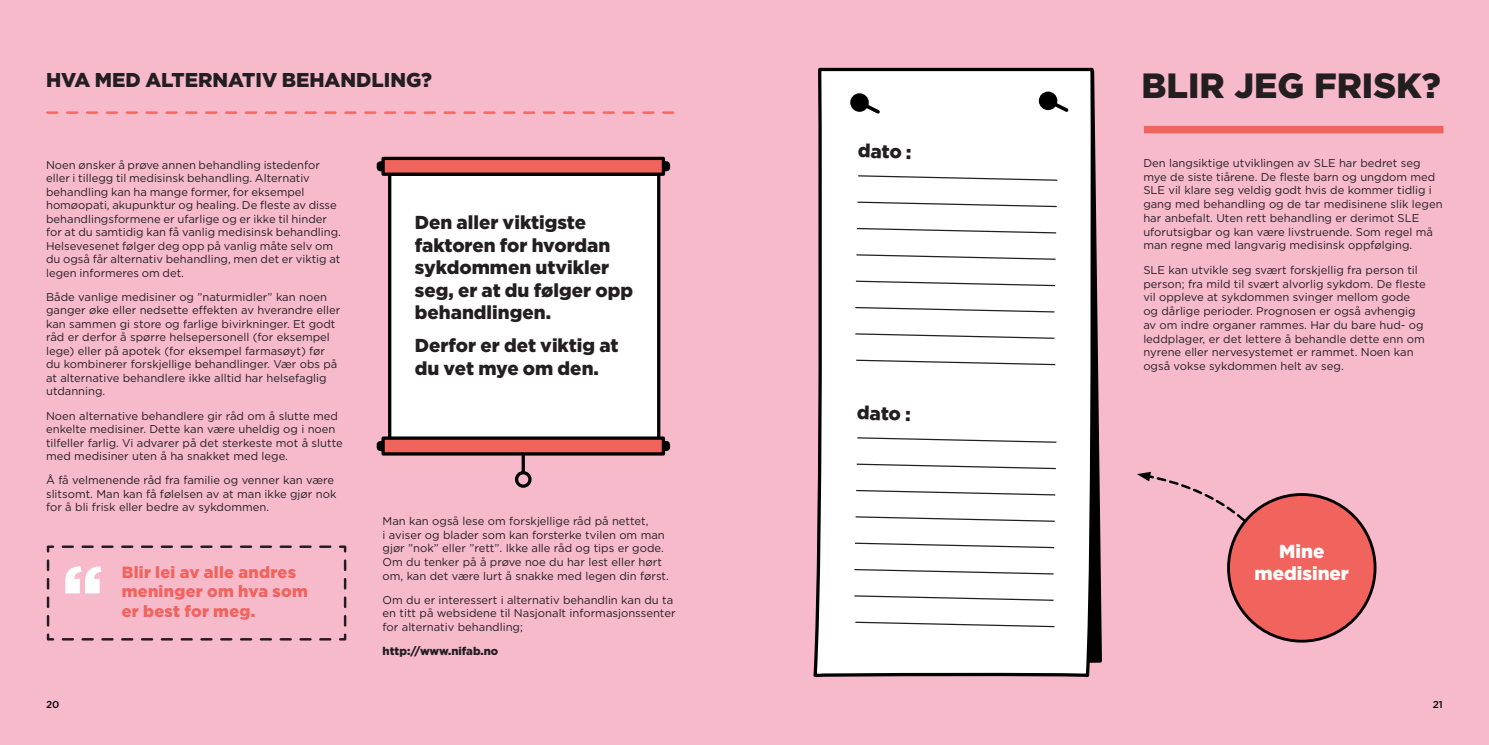
<style>
.page{position:relative;width:1489px;height:745px;background:#fff}
.page>*{position:absolute;margin:0;border:0;box-sizing:border-box;transform-origin:0 0}
.Headline_main{font:900 35px "Gotham";color:#231f20}
.Sub_headline{font:900 20px "Gotham";color:#231f20}
._4_0_0___Labeur_-_8{font:900 18.75px/22.5px "Gotham";color:#231f20}
.Paragraph_Style_1{font:900 18.75px "Gotham";color:#fff}
._4_0_0___Labeur_-_8-2{font:900 16.25px/19.5px "Gotham";letter-spacing:.02em;color:#f1635d}
.Sub_headline-2{font:11.25px/13.8px "Gotham";color:#231f20}
.Body_paragraph{font:11.25px/13.5px "Gotham";color:#231f20}
.Body_paragraph-2{font:900 11.25px "Gotham";color:#231f20}
.t1{font:500 10px "Gotham";color:#000}
</style>
<div class="page">
<div style="left:0;top:0;width:1488px;height:744px;background:#f7bacb"></div>
<svg style="left:1137px;top:471px;width:145px;height:138px"></svg>
<div style="left:1228px;top:494px;width:146px;height:146px;background:#f1635d;border-radius:50%"></div>
<div style="left:1226px;top:492px;width:150px;height:150px;border:3px solid #000;border-radius:50%"></div>
<svg style="left:46px;top:545px;width:301px;height:96px"></svg>
<svg style="left:47px;top:111px;width:626px;height:3px"></svg>
<div style="left:388px;top:172px;width:272px;height:272px;background:#fff;border:3px solid #000"></div>
<div style="left:376px;top:161px;width:15px;height:10px;background:#000;border-radius:4px"></div>
<div style="left:655px;top:161px;width:15px;height:10px;background:#000;border-radius:4px"></div>
<div style="left:381px;top:157px;width:284px;height:19px;background:#f1635d;border:3px solid #000"></div>
<div style="left:376px;top:440px;width:15px;height:11px;background:#000;border-radius:4px"></div>
<div style="left:655px;top:440px;width:15px;height:11px;background:#000;border-radius:4px"></div>
<div style="left:381px;top:436px;width:284px;height:19px;background:#f1635d;border:3px solid #000"></div>
<svg style="left:521px;top:455px;width:4px;height:16px"></svg>
<div style="left:515px;top:471px;width:16px;height:16px;border:3px solid #000;border-radius:50%"></div>
<div style="left:1143px;top:126px;width:300px;height:7px;background:#f1635d"></div>
<svg style="left:1095px;top:135px;width:7px;height:528px"></svg>
<svg style="left:814px;top:67px;width:281px;height:611px;background:#f3f2f2"></svg>
<div style="left:850px;top:93px;width:18px;height:19px;background:#000;border-radius:50%"></div>
<svg style="left:854px;top:98px;width:28px;height:19px"></svg>
<svg style="left:1038px;top:91px;width:19px;height:19px"></svg>
<svg style="left:1043px;top:96px;width:28px;height:19px"></svg>
<svg style="left:856px;top:174px;width:202px;height:7px"></svg>
<svg style="left:856px;top:436px;width:201px;height:7px"></svg>
<svg style="left:856px;top:201px;width:201px;height:7px"></svg>
<svg style="left:855px;top:462px;width:202px;height:7px"></svg>
<svg style="left:855px;top:227px;width:202px;height:7px"></svg>
<svg style="left:854px;top:489px;width:202px;height:7px"></svg>
<svg style="left:855px;top:253px;width:201px;height:7px"></svg>
<svg style="left:854px;top:515px;width:201px;height:7px"></svg>
<svg style="left:854px;top:280px;width:202px;height:7px"></svg>
<svg style="left:853px;top:541px;width:202px;height:7px"></svg>
<svg style="left:854px;top:306px;width:201px;height:7px"></svg>
<svg style="left:853px;top:568px;width:201px;height:7px"></svg>
<svg style="left:854px;top:332px;width:201px;height:7px"></svg>
<svg style="left:853px;top:594px;width:201px;height:7px"></svg>
<svg style="left:854px;top:359px;width:202px;height:6px"></svg>
<svg style="left:854px;top:620px;width:201px;height:7px"></svg>
<p class="Sub_headline" style="left:46px;top:68px;width:387px">HVA MED ALTERNATIV BEHANDLING?</p>
<p class="Headline_main" style="left:1141px;top:65px;width:300px">BLIR JEG FRISK?</p>
<p class="Sub_headline-2" style="left:46px;top:157px;width:296px">Noen ønsker å prøve annen behandling istedenfor eller i tillegg til medisinsk behandling. Alternativ behandling kan ha mange former, for eksempel homøopati, akupunktur og healing. De fleste av disse behandlingsformene er ufarlige og er ikke til hinder for at du samtidig kan få vanlig medisinsk behandling.<br>Helsevesenet følger deg opp på vanlig måte selv om du også får alternativ behandling, men det er viktig at legen informeres om det.</p>
<p class="Body_paragraph" style="left:46px;top:289px;width:296px">Både vanlige medisiner og ”naturmidler” kan noen ganger øke eller nedsette effekten av hverandre eller kan sammen gi store og farlige bivirkninger. Et godt råd er derfor å spørre helsepersonell (for eksempel lege) eller på apotek (for eksempel farmasøyt) før du kombinerer forskjellige behandlinger. Vær obs på at alternative behandlere ikke alltid har helsefaglig utdanning.</p>
<p class="Body_paragraph" style="left:46px;top:408px;width:298px">Noen alternative behandlere gir råd om å slutte med enkelte medisiner. Dette kan være uheldig og i noen tilfeller farlig. Vi advarer på det sterkeste mot å slutte med medisiner uten å ha snakket med lege.</p>
<p class="Body_paragraph" style="left:46px;top:473px;width:292px">Å få velmenende råd fra familie og venner kan være slitsomt. Man kan få følelsen av at man ikke gjør nok for å bli frisk eller bedre av sykdommen.</p>
<p class="_4_0_0___Labeur_-_8-2" style="left:122px;top:561px;width:188px">Blir lei av alle andres meninger om hva som er best for meg.</p>
<p class="_4_0_0___Labeur_-_8" style="left:415px;top:210px;width:220px">Den aller viktigste faktoren for hvordan sykdommen utvikler seg, er at du følger opp behandlingen.</p>
<p class="_4_0_0___Labeur_-_8" style="left:415px;top:333px;width:205px">Derfor er det viktig at du vet mye om den.</p>
<p class="Body_paragraph" style="left:382px;top:514px;width:288px">Man kan også lese om forskjellige råd på nettet,<br>i aviser og blader som kan forsterke tvilen om man gjør ”nok” eller ”rett”. Ikke alle råd og tips er gode.<br>Om du tenker på å prøve noe du har lest eller hørt om, kan det være lurt å snakke med legen din først.</p>
<p class="Body_paragraph" style="left:382px;top:592px;width:294px">Om du er interessert i alternativ behandlin kan du ta en titt på websidene til Nasjonalt informasjonssenter for alternativ behandling;</p>
<p class="Body_paragraph-2" style="left:382px;top:644px;width:117px">http://www.nifab.no</p>
<p class="_4_0_0___Labeur_-_8" style="left:858px;top:139px;width:55px;rotate:2deg">dato :</p>
<p class="_4_0_0___Labeur_-_8" style="left:857px;top:400px;width:55px;rotate:2deg">dato :</p>
<p class="Sub_headline-2" style="left:1143px;top:155px;width:301px">Den langsiktige utviklingen av SLE har bedret seg mye de siste tiårene. De fleste barn og ungdom med SLE vil klare seg veldig godt hvis de kommer tidlig i gang med behandling og de tar medisinene slik legen har anbefalt. Uten rett behandling er derimot SLE uforutsigbar og kan være livstruende. Som regel må man regne med langvarig medisinsk oppfølging.</p>
<p class="Sub_headline-2" style="left:1143px;top:262px;width:284px">SLE kan utvikle seg svært forskjellig fra person til person; fra mild til svært alvorlig sykdom. De fleste vil oppleve at sykdommen svinger mellom gode og dårlige perioder. Prognosen er også avhengig av om indre organer rammes. Har du bare hud- og leddplager, er det lettere å behandle dette enn om nyrene eller nervesystemet er rammet. Noen kan også vokse sykdommen helt av seg.</p>
<p class="Paragraph_Style_1" style="left:1279px;top:540px;width:47px">Mine</p>
<p class="Paragraph_Style_1" style="left:1254px;top:562px;width:96px">medisiner</p>
<p class="t1" style="left:46px;top:697px;width:15px">20</p>
<p class="t1" style="left:1432px;top:697px;width:12px">21</p>
</div>
